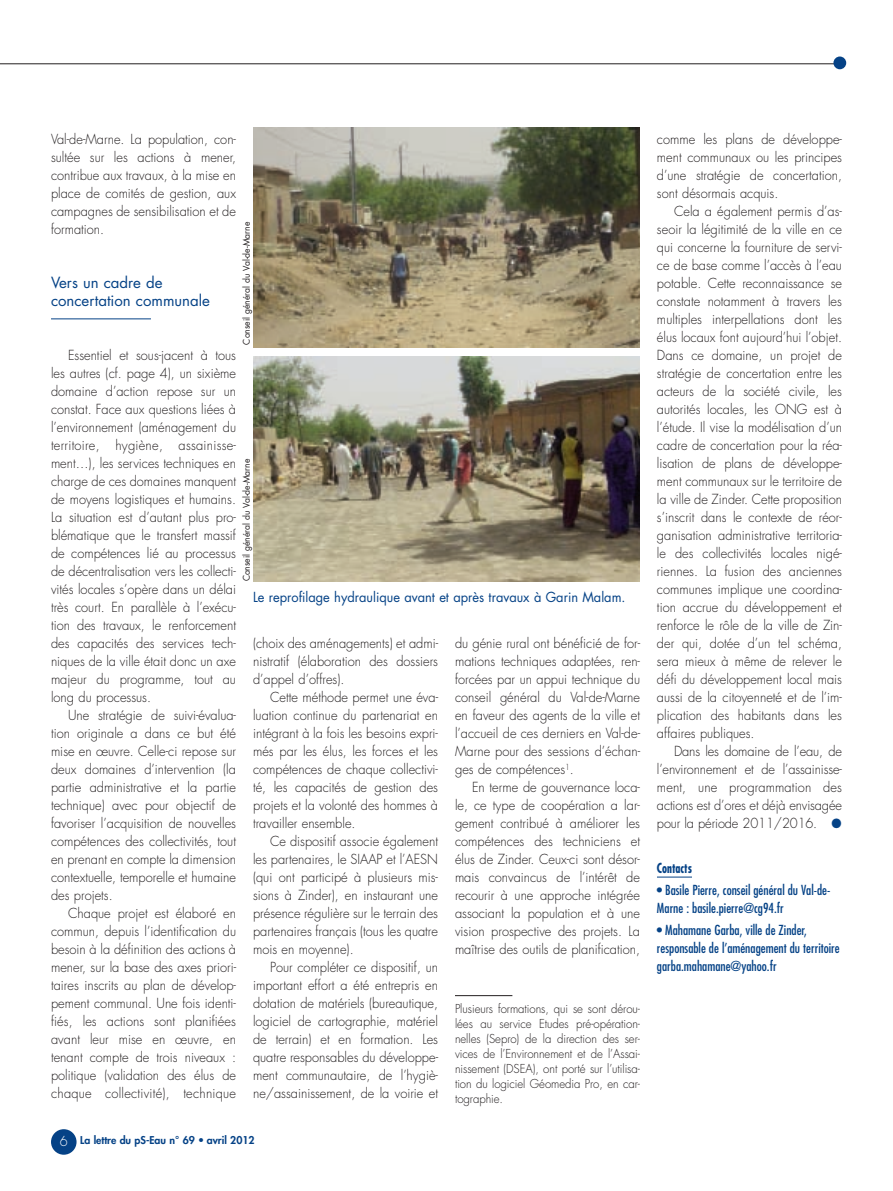
<style>
.page{position:relative;width:893px;height:1191px;background:#fff}
.page>*{position:absolute;margin:0;border:0;box-sizing:border-box;transform-origin:0 0}
.t1{font:15px/18px "Futura";color:#054286}
.t2{font:300 13.5px/18px "Futura";color:#231f20;text-align:justify;scale:.95 1}
.t3{font:condensed 13.5px/18px "Futura";color:#054286}
.t4{font:13.5px "Futura";color:#054286;scale:.95 1}
.t5{font:700 condensed 13.5px "Futura";color:#054286;scale:.85 1}
.t6{font:300 12px/15px "Futura";letter-spacing:-.005em;color:#231f20;text-align:justify;scale:.95 1}
.t7{font:800 10.5px "Futura";color:#054286}
.t8{font:9px "Futura";color:#231f20;scale:.95 1}
.s1{font-weight:300;font-size:13.5px;color:#fff}
.s2{color:#054286}
</style>
<div class="page">
<div style="left:51px;top:1129px;width:26px;height:25px;background:#054286;border-radius:50%"></div>
<hr style="left:51px;top:319px;width:100px;height:1px;background:#054286">
<hr style="left:657px;top:877px;width:35px;height:1px;background:#054286">
<hr style="left:0;top:64px;width:842px;height:1px;background:#231f20">
<img style="left:253px;top:128px;width:387px;height:219px">
<img style="left:253px;top:356px;width:387px;height:225px">
<div style="left:833px;top:56px;width:13px;height:13px;background:#054286;border-radius:50%"></div>
<hr style="left:455px;top:995px;width:57px;height:1px;background:#231f20">
<p class="t2" style="left:51px;top:131px;width:196px">Val-de-Marne. La population, con - sul tée sur les actions à mener, contribue aux travaux, à la mise en place de comités de gestion, aux campagnes de sensibilisation et de formation.</p>
<p class="t8" style="left:242px;top:344px;width:130px;rotate:-90deg">Conseil général du Val-de-Marne</p>
<p class="t1" style="left:51px;top:275px;width:161px">Vers un cadre de concertation communale</p>
<p class="t2" style="left:51px;top:347px;width:196px;text-indent:17px">Essentiel et sous-jacent à tous les autres (cf. page 4), un sixième domaine d’action repose sur un constat. Face aux questions liées à l’environnement (aménagement du territoire, hygiène, assainisse&shy;ment…), les services techniques en charge de ces domaines manquent de moyens logistiques et humains.<br>La situation est d’autant plus pro&shy;blématique que le transfert massif de compétences lié au processus de décentralisation vers les collecti&shy;vités locales s’opère dans un délai très court. En parallèle à l’exécu&shy;tion des travaux, le renforcement des capacités des services tech&shy;niques de la ville était donc un axe majeur du programme, tout au long du processus.</p>
<p class="t2" style="left:51px;top:707px;width:196px;text-indent:17px">Une stratégie de suivi-évalua&shy;tion originale a dans ce but été mise en œuvre. Celle-ci repose sur deux domaines d’intervention (la partie administrative et la partie technique) avec pour objectif de favoriser l’acquisition de nouvelles compétences des collectivités, tout en prenant en compte la dimension contextuelle, temporelle et humaine des projets.</p>
<p class="t2" style="left:51px;top:905px;width:196px;text-indent:17px">Chaque projet est élaboré en commun, depuis l’identification du besoin à la définition des actions à mener, sur la base des axes priori&shy;taires inscrits au plan de dévelop&shy;pement communal. Une fois identi&shy;fiés, les actions sont planifiées avant leur mise en œuvre, en tenant compte de trois niveaux : politique (validation des élus de chaque collectivité), technique</p>
<p class="t8" style="left:242px;top:581px;width:130px;rotate:-90deg">Conseil général du Val-de-Marne</p>
<p class="t4" style="left:253px;top:591px;width:394px">Le reprofilage hydraulique avant et après travaux à Garin Malam.</p>
<p class="t2" style="left:455px;top:635px;width:196px">du gé nie rural ont bénéficié de for&shy;mations techniques adaptées, ren&shy;forcées par un appui technique du conseil général du Val-de-Marne en faveur des agents de la ville et l’accueil de ces derniers en Val-de-Marne pour des sessions d’é chan - ges de compétences<sup>1</sup>.</p>
<p class="t2" style="left:455px;top:779px;width:196px;text-indent:17px">En terme de gouvernance loca&shy;le, ce type de coopération a lar&shy;gement contribué à améliorer les compétences des techniciens et élus de Zinder. Ceux-ci sont désor&shy;mais convaincus de l’intérêt de recourir à une approche intégrée associant la population et à une vision prospective des projets. La maîtrise des outils de planification,</p>
<p class="t2" style="left:253px;top:635px;width:196px">(choix des aménagements) et admi&shy;nistratif (élaboration des dossiers d’appel d’offres).</p>
<p class="t2" style="left:253px;top:689px;width:196px;text-indent:17px">Cette méthode permet une éva&shy;luation continue du partenariat en intégrant à la fois les besoins expri&shy;més par les élus, les forces et les compétences de chaque collectivi&shy;té, les capacités de gestion des projets et la volonté des hommes à travailler ensemble.</p>
<p class="t2" style="left:253px;top:833px;width:196px;text-indent:17px">Ce dispositif associe également les partenaires, le SIAAP et l’AESN (qui ont participé à plusieurs mis&shy;sions à Zinder), en instaurant une présence régulière sur le terrain des partenaires français (tous les quatre mois en moyenne).</p>
<p class="t2" style="left:253px;top:959px;width:196px;text-indent:17px">Pour compléter ce dispositif, un important effort a été entrepris en dotation de matériels (bureautique, logiciel de cartographie, matériel de terrain) et en formation. Les quatre responsables du développe&shy;ment communautaire, de l’hygiè&shy;ne/as sai nissement, de la voirie et</p>
<p class="t6" style="left:455px;top:1001px;width:196px">Plusieurs formations, qui se sont dérou&shy;lées au service Etudes pré-opération&shy;nelles (Sepro) de la direction des ser&shy;vices de l’Environnement et de l’Assai&shy;nissement (DSEA), ont porté sur l’utilisa&shy;tion du logiciel Géo media Pro, en car&shy;tographie.</p>
<p class="t7" style="left:60px;top:1135px;width:196px"><span class="s1">6</span> La lettre du pS-Eau n° 69 • avril 2012</p>
<p class="t2" style="left:657px;top:131px;width:196px">comme les plans de développe&shy;ment communaux ou les principes d’une stratégie de concertation, sont désormais acquis.</p>
<p class="t2" style="left:657px;top:203px;width:196px;text-indent:17px">Cela a également permis d’as&shy;seoir la légitimité de la ville en ce qui concerne la fourniture de servi&shy;ce de base comme l’accès à l’eau potable. Cette reconnaissance se constate notamment à travers les multiples interpellations dont les élus locaux font aujourd’hui l’objet.<br>Dans ce domaine, un projet de stratégie de concertation entre les acteurs de la société civile, les autorités locales, les ONG est à l’étude. Il vise la modélisation d’un cadre de concertation pour la réa&shy;lisation de plans de développe&shy;ment communaux sur le territoire de la ville de Zinder. Cette proposition s’inscrit dans le contexte de réor&shy;ganisation administrative territoria&shy;le des collectivités locales nigé&shy;riennes. La fusion des anciennes communes implique une coordina&shy;tion accrue du développement et renforce le rôle de la ville de Zin&shy;der qui, dotée d’un tel schéma, sera mieux à même de relever le défi du développement local mais aussi de la citoyenneté et de l’im&shy;plication des habitants dans les affaires publiques.</p>
<p class="t2" style="left:657px;top:743px;width:196px;text-indent:17px">Dans les domaine de l’eau, de l’environnement et de l’assainisse&shy;ment, une programmation des actions est d’ores et déjà envisagée pour la période 2011/2016. <span class="s2">●</span></p>
<p class="t5" style="left:657px;top:862px;width:43px">Contacts</p>
<p class="t3" style="left:657px;top:882px;width:175px">• Basile Pierre, conseil général du Val-de-<br>Marne : basile.pierre@cg94.fr</p>
<p class="t3" style="left:657px;top:922px;width:184px">• Mahamane Garba, ville de Zinder, responsable de l’aménagement du territoire garba.mahamane@yahoo.fr</p>
</div>
